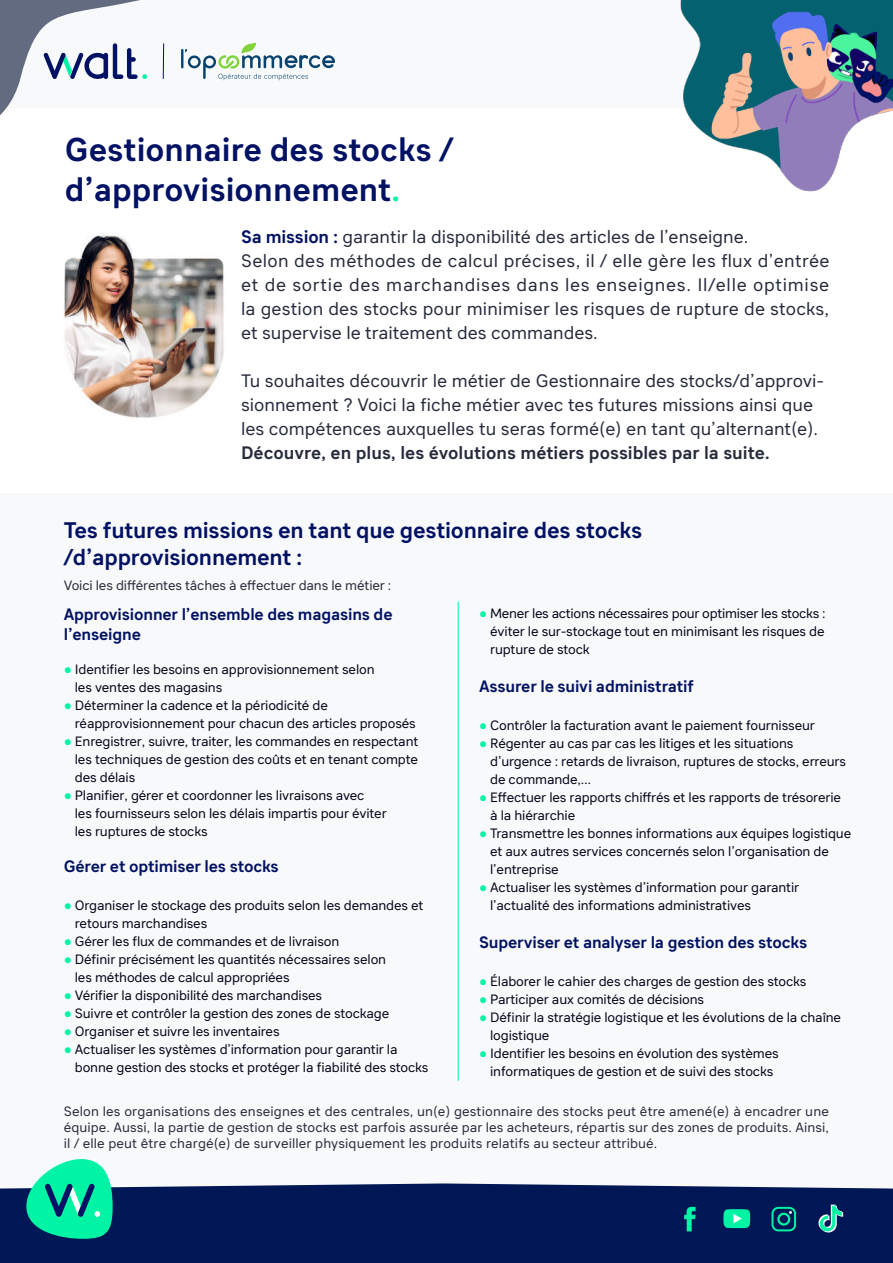
<style>
.page{position:relative;width:893px;height:1263px;background:#fff}
.page>*{position:absolute;margin:0;border:0;box-sizing:border-box;transform-origin:0 0}
.t1{font:700 33px/39.6px "Sebino";color:#011163}
.t2{font:700 22.5px/27px "Sebino";letter-spacing:-.01em;color:#011163}
.t3{font:18px/24px "Sebino";color:#262b3c}
.t4{font:700 18px "Sebino";color:#262b3c}
.t5{font:700 16.5px/19.8px "Sebino";letter-spacing:-.01em;color:#011163}
.t6{font:13.5px/18px "Sebino";letter-spacing:-.01em;color:#00051a}
.t7{font:13.5px/16.2px "Sebino";letter-spacing:.005em;color:#262b3c;text-align:justify}
.s1{color:#00f4a3}
.s2{font-weight:700;color:#011163}
.s3{font-family:"Impact";color:#00f4a3}
.s4{font-family:"Sebino Soft"}
</style>
<div class="page">
<div style="left:0;top:0;width:893px;height:107px;background:#f8f9fa"></div>
<div style="left:0;top:493px;width:893px;height:743px;background:#f8f9fa"></div>
<div style="left:0;top:1183px;width:893px;height:80px;background:#001755"></div>
<img style="left:680px;top:0;width:213px;height:192px">
<svg style="left:26px;top:1159px;width:87px;height:80px;background:#24d1a4"></svg>
<svg style="left:684px;top:1207px;width:12px;height:24px"></svg>
<svg style="left:771px;top:1207px;width:25px;height:24px"></svg>
<svg style="left:818px;top:1204px;width:25px;height:28px"></svg>
<svg style="left:723px;top:1209px;width:27px;height:19px"></svg>
<svg style="left:0;top:0;width:335px;height:115px"></svg>
<img style="left:64px;top:233px;width:160px;height:185px">
<hr style="left:458px;top:602px;width:1px;height:478px;background:#00f4a3">
<h1 class="t1" style="left:65px;top:133px;width:390px">Gestionnaire des stocks / d’approvisionnement<span class="s1">.</span></h1>
<p class="t3" style="left:241px;top:225px;width:590px"><span class="s2">Sa mission :</span> garantir la disponibilité des articles de l’enseigne.<br>Selon des méthodes de calcul précises, il / elle gère les flux d’entrée et de sortie des marchandises dans les enseignes. Il/elle optimise la gestion des stocks pour minimiser les risques de rupture de stocks, et supervise le traitement des commandes.</p>
<h3 class="t3" style="left:241px;top:369px;width:585px">Tu souhaites découvrir le métier de Gestionnaire des stocks/d’approvi&shy;sionnement ? Voici la fiche métier avec tes futures missions ainsi que les compétences auxquelles tu seras formé(e) en tant qu’alternant(e).</h3>
<h3 class="t4" style="left:241px;top:445px;width:530px">Découvre, en plus, les évolutions métiers possibles par la suite.</h3>
<h2 class="t2" style="left:64px;top:519px;width:580px">Tes futures missions en tant que gestionnaire des stocks /d’approvisionnement :</h2>
<p class="t7" style="left:64px;top:577px;width:329px">Voici les différentes tâches à effectuer dans le métier :</p>
<p class="t5" style="left:64px;top:606px;width:330px">Approvisionner l’ensemble des magasins de l’enseigne</p>
<p class="t6" style="left:75px;top:661px;width:301px;text-indent:-11px"><span class="s3">●</span> Identifier les besoins en approvisionnement selon les ventes des magasins</p>
<p class="t6" style="left:75px;top:697px;width:343px;text-indent:-11px"><span class="s3">●</span> Déterminer la cadence et la périodicité de réapprovisionnement pour chacun des articles proposés</p>
<p class="t6" style="left:75px;top:733px;width:345px;text-align:justify;text-indent:-11px"><span class="s3">●</span> Enregistrer, suivre, traiter, les commandes en respectant les techniques de gestion des coûts et en tenant compte des délais</p>
<p class="t6" style="left:75px;top:787px;width:313px;text-indent:-11px"><span class="s3">●</span> Planifier, gérer et coordonner les livraisons avec<br>les fournisseurs selon les délais impartis pour éviter les ruptures de stocks</p>
<p class="t5" style="left:64px;top:858px;width:216px">Gérer et optimiser les stocks</p>
<p class="t6" style="left:75px;top:897px;width:350px;text-indent:-11px"><span class="s3">●</span> Organiser le stockage des produits selon les demandes et retours marchandises</p>
<p class="t6" style="left:64px;top:933px;width:277px"><span class="s3">●</span> Gérer les flux de commandes et de livraison</p>
<p class="t6" style="left:75px;top:951px;width:313px;text-indent:-11px"><span class="s3">●</span> Définir précisément les quantités nécessaires selon les méthodes de calcul appropriées</p>
<p class="t6" style="left:64px;top:987px;width:260px"><span class="s3">●</span> Vérifier la disponibilité des marchandises</p>
<p class="t6" style="left:64px;top:1005px;width:327px"><span class="s3">●</span> Suivre et contrôler la gestion des zones de stockage</p>
<p class="t6" style="left:64px;top:1023px;width:217px"><span class="s3">●</span> Organiser et suivre les inventaires</p>
<p class="t6" style="left:75px;top:1041px;width:355px;text-indent:-11px"><span class="s3">●</span> Actualiser les systèmes d’information pour garantir la bonne gestion des stocks et protéger la fiabilité des stocks</p>
<p class="t6" style="left:490px;top:605px;width:337px;text-align:justify;text-indent:-11px"><span class="s3">●</span> Mener les actions nécessaires pour optimiser les stocks : éviter le sur-stockage tout en minimisant les risques de rupture de stock</p>
<p class="t5" style="left:479px;top:678px;width:216px">Assurer le suivi administratif</p>
<p class="t6" style="left:479px;top:717px;width:337px"><span class="s3">●</span> Contrôler la facturation avant le paiement fournisseur</p>
<p class="t6" style="left:490px;top:735px;width:357px;text-indent:-11px"><span class="s3">●</span> Régenter au cas par cas les litiges et les situations d’urgence : retards de livraison, ruptures de stocks, erreurs de commande,…</p>
<p class="t6" style="left:490px;top:789px;width:352px;text-indent:-11px"><span class="s3">●</span> Effectuer les rapports chiffrés et les rapports de trésorerie à la hiérarchie</p>
<p class="t6" style="left:490px;top:825px;width:363px;text-indent:-11px"><span class="s3">●</span> Transmettre les bonnes informations aux équipes logistique et aux autres services concernés selon l’organisation de l’entreprise</p>
<p class="t6" style="left:490px;top:879px;width:311px;text-indent:-11px"><span class="s3">●</span> Actualiser les systèmes d’information pour garantir l’actualité des informations administratives</p>
<p class="t5" style="left:479px;top:934px;width:330px">Superviser et analyser la gestion des stocks</p>
<p class="t6" style="left:479px;top:972px;width:329px"><span class="s3">●</span> <span class="s4">É</span>laborer le cahier des charges de gestion des stocks</p>
<p class="t6" style="left:479px;top:990px;width:227px"><span class="s3">●</span> Participer aux comités de décisions</p>
<p class="t6" style="left:490px;top:1008px;width:352px;text-indent:-11px"><span class="s3">●</span> Définir la stratégie logistique et les évolutions de la chaîne logistique</p>
<p class="t6" style="left:479px;top:1044px;width:301px;text-align:center"><span class="s3">●</span> Identifier les besoins en évolution des systèmes informatiques de gestion et de suivi des stocks</p>
<p class="t7" style="left:64px;top:1103px;width:767px">Selon les organisations des enseignes et des centrales, un(e) gestionnaire des stocks peut être amené(e) à encadrer une équipe. Aussi, la partie de gestion de stocks est parfois assurée par les acheteurs, répartis sur des zones de produits. Ainsi, il / elle peut être chargé(e) de surveiller physiquement les produits relatifs au secteur attribué.</p>
</div>
